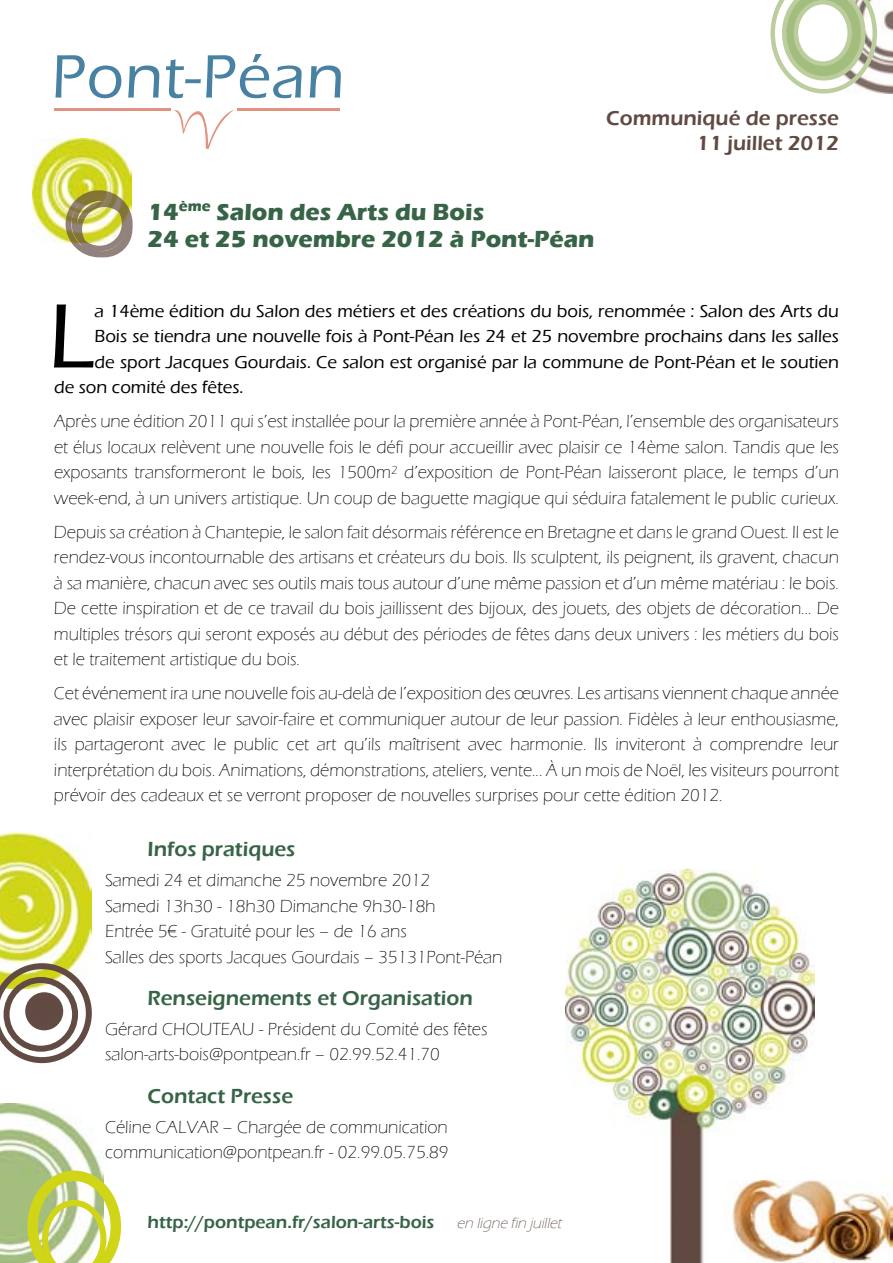
<style>
.page{position:relative;width:893px;height:1263px;background:#fff}
.page>*{position:absolute;margin:0;border:0;box-sizing:border-box;transform-origin:0 0}
.t1{font:500 94.5px "Eras ITC";color:#000}
.t2{font:700 24px/27px "Eras ITC";color:#376447}
.t3{font:600 21px "Eras ITC";color:#376447}
.t4{font:600 21px/25.5px "Eras ITC";color:#614a42;text-align:right}
.t5{font:300 18px/25.5px "Eras ITC";color:#000;text-align:justify}
.t6{font:500 18px "Eras ITC";color:#000}
.t7{font:600 18px "Eras ITC";color:#376447}
.s1{font-weight:300;font-style:italic;font-size:15px;color:#614a42}
</style>
<div class="page">
<svg style="left:174px;top:110px;width:60px;height:39px"></svg>
<svg style="left:55px;top:55px;width:66px;height:43px"></svg>
<svg style="left:128px;top:65px;width:31px;height:33px"></svg>
<svg style="left:166px;top:54px;width:136px;height:44px"></svg>
<svg style="left:310px;top:65px;width:31px;height:33px"></svg>
<hr style="left:54px;top:109px;width:116px;height:2px;background:#e29281">
<hr style="left:237px;top:109px;width:102px;height:2px;background:#e29281">
<img style="left:0;top:1103px;width:104px;height:160px">
<img style="left:32px;top:138px;width:100px;height:104px">
<img style="left:0;top:833px;width:91px;height:130px">
<img style="left:877px;top:9px;width:16px;height:85px">
<img style="left:566px;top:869px;width:248px;height:394px">
<img style="left:724px;top:1180px;width:168px;height:82px">
<div style="left:66px;top:190px;width:67px;height:67px;border:6px solid #614a42;border-radius:50%"></div>
<div style="left:76px;top:201px;width:56px;height:56px;border:6px solid #614a42;border-radius:50%"></div>
<div style="left:71px;top:195px;width:57px;height:56px;border:6px solid #614a42;border-radius:50%"></div>
<svg style="left:27px;top:1170px;width:94px;height:93px"></svg>
<svg style="left:770px;top:0;width:107px;height:94px"></svg>
<div style="left:796px;top:2px;width:54px;height:62px;background:#fff;border-radius:50%"></div>
<div style="left:794px;top:0;width:58px;height:66px;border:4px solid #bcce9e;border-radius:50%"></div>
<svg style="left:0;top:963px;width:92px;height:100px"></svg>
<div style="left:4px;top:977px;width:74px;height:75px;border:6px solid #624b43;border-radius:50%"></div>
<div style="left:28px;top:995px;width:32px;height:32px;background:#614a42;border-radius:50%"></div>
<div style="left:25px;top:992px;width:38px;height:38px;border:6px solid #624b43;border-radius:50%"></div>
<p class="t4" style="left:606px;top:105px;width:234px">Communiqué de presse<br>11 juillet 2012</p>
<h2 class="t2" style="left:148px;top:199px;width:448px">14<sup>ème</sup> Salon des Arts du Bois<br>24 et 25 novembre 2012 à Pont-Péan</h2>
<h1 class="t1" style="left:48px;top:283px;width:48px">L</h1>
<p class="t6" style="left:95px;top:300px;width:746px">a 14ème édition du Salon des métiers et des créations du bois, renommée : Salon des Arts du</p>
<p class="t6" style="left:95px;top:326px;width:746px">Bois se tiendra une nouvelle fois à Pont-Péan les 24 et 25 novembre prochains dans les salles</p>
<p class="t6" style="left:95px;top:351px;width:746px">de sport Jacques Gourdais. Ce salon est organisé par la commune de Pont-Péan et le soutien</p>
<p class="t6" style="left:54px;top:377px;width:191px">de son comité des fêtes.</p>
<p class="t5" style="left:54px;top:409px;width:786px">Après une édition 2011 qui s’est installée pour la première année à Pont-Péan, l’ensemble des organisateurs et élus locaux relèvent une nouvelle fois le défi pour accueillir avec plaisir ce 14ème salon. Tandis que les exposants transformeront le bois, les 1500m<sup>2</sup> d’exposition de Pont-Péan laisseront place, le temps d’un week-end, à un univers artistique. Un coup de baguette magique qui séduira fatalement le public curieux.</p>
<p class="t5" style="left:54px;top:519px;width:786px">Depuis sa création à Chantepie, le salon fait désormais référence en Bretagne et dans le grand Ouest. Il est le rendez-vous incontournable des artisans et créateurs du bois. Ils sculptent, ils peignent, ils gravent, chacun à sa manière, chacun avec ses outils mais tous autour d’une même passion et d’un même matériau : le bois.<br>De cette inspiration et de ce travail du bois jaillissent des bijoux, des jouets, des objets de décoration... De multiples trésors qui seront exposés au début des périodes de fêtes dans deux univers : les métiers du bois et le traitement artistique du bois.</p>
<p class="t5" style="left:54px;top:681px;width:786px">Cet événement ira une nouvelle fois au-delà de l’exposition des œuvres. Les artisans viennent chaque année avec plaisir exposer leur savoir-faire et communiquer autour de leur passion. Fidèles à leur enthousiasme, ils partageront avec le public cet art qu’ils maîtrisent avec harmonie. Ils inviteront à comprendre leur interprétation du bois. Animations, démonstrations, ateliers, vente... à un mois de Noël, les visiteurs pourront prévoir des cadeaux et se verront proposer de nouvelles surprises pour cette édition 2012.</p>
<p class="t3" style="left:148px;top:837px;width:149px">Infos pratiques</p>
<p class="t5" style="left:105px;top:868px;width:399px;text-align:left">Samedi 24 et dimanche 25 novembre 2012<br>Samedi 13h30 - 18h30 Dimanche 9h30-18h<br>Entrée 5€ - Gratuité pour les – de 16 ans<br>Salles des sports Jacques Gourdais – 35131Pont-Péan</p>
<p class="t3" style="left:148px;top:986px;width:327px">Renseignements et Organisation</p>
<p class="t5" style="left:105px;top:1016px;width:384px">Gérard CHOUTEAU - Président du Comité des fêtes salon-arts-bois@pontpean.fr – 02.99.52.41.70</p>
<p class="t3" style="left:148px;top:1084px;width:147px">Contact Presse</p>
<p class="t5" style="left:105px;top:1114px;width:345px">Céline CALVAR – Chargée de communication communication@pontpean.fr - 02.99.05.75.89</p>
<p class="t7" style="left:148px;top:1211px;width:418px">http://pontpean.fr/salon-arts-bois <span class="s1">en ligne fin juillet</span></p>
</div>
